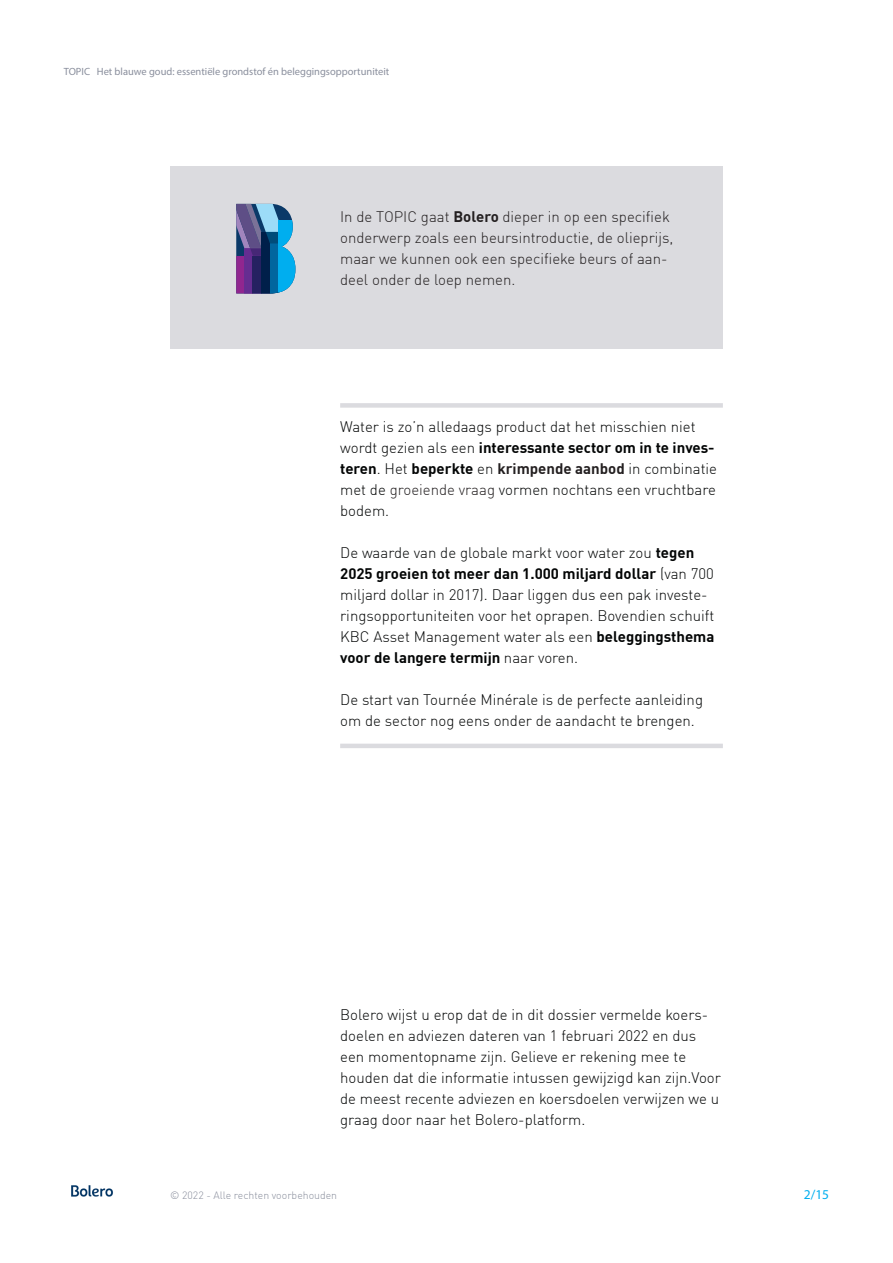
<style>
.page{position:relative;width:893px;height:1263px;background:#fff}
.page>*{position:absolute;margin:0;border:0;box-sizing:border-box;transform-origin:0 0}
.Bodytekst-DIN-10pt{font:300 15px/21px "DIN Offc";color:#030505}
.Bodytekst-DIN-10pt-2{font:300 15px/21px "DIN Offc";color:#231f20}
.t1{font:13.5px "Myriad Pro";color:#00aeef}
.t2{font:10.5px "Myriad Pro";color:#8a8f9d}
.t3{font:300 10.5px "DIN Offc";color:#8a8f9d}
.s1{font-weight:700}
.s2{font-weight:700;color:#231f20}
.s3{color:#231f20}
</style>
<div class="page">
<hr style="left:340px;top:744px;width:383px;height:4px;background:#dbdbdf">
<div style="left:340px;top:403px;width:383px;height:5px;background:#dbdbdf"></div>
<img style="left:71px;top:1185px;width:42px;height:12px">
<div style="left:170px;top:166px;width:553px;height:183px;background:#dbdbdf"></div>
<svg style="left:236px;top:204px;width:56px;height:89px;background:#48548c"></svg>
<svg style="left:278px;top:220px;width:17px;height:73px"></svg>
<p class="t2" style="left:64px;top:65px;width:327px">TOPIC Het blauwe goud: essentiële grondstof én beleggingsopportuniteit</p>
<p class="Bodytekst-DIN-10pt-2" style="left:340px;top:206px;width:335px">In de TOPIC gaat <span class="s1">Bolero</span> dieper in op een specifiek onderwerp zoals een beursintroductie, de olieprijs, maar we kunnen ook een specifieke beurs of aan&shy;deel onder de loep nemen.</p>
<p class="Bodytekst-DIN-10pt" style="left:340px;top:416px;width:378px">Water is zo’n alledaags product dat het misschien niet wordt gezien als een <span class="s1">interessante sector om in te inves&shy;teren</span>. Het <span class="s1">beperkte</span> en <span class="s2">krimpende aanbod</span> in combinatie met de <span class="s3">groeiende vraag</span> vormen nochtans een vruchtbare bodem.</p>
<p class="Bodytekst-DIN-10pt" style="left:340px;top:542px;width:376px">De waarde van de globale markt voor water zou <span class="s1">tegen 2025 groeien tot meer dan 1.000 miljard dollar</span> (van 700 miljard dollar in 2017). Daar liggen dus een pak investe&shy;ringsopportuniteiten voor het oprapen. Bovendien schuift KBC Asset Management water als een <span class="s1">beleggingsthema voor de langere termijn</span> naar voren.</p>
<p class="Bodytekst-DIN-10pt" style="left:340px;top:689px;width:364px">De start van Tournée Minérale is de perfecte aanleiding om de sector nog eens onder de aandacht te brengen.</p>
<p class="Bodytekst-DIN-10pt" style="left:340px;top:1004px;width:382px">Bolero wijst u erop dat de in dit dossier vermelde koers&shy;doelen en adviezen dateren van 1 februari 2022 en dus een momentopname zijn. Gelieve er rekening mee te houden dat die informatie intussen gewijzigd kan zijn.Voor de meest recente adviezen en koersdoelen verwijzen we u graag door naar het Bolero-platform.</p>
<p class="t3" style="left:170px;top:1189px;width:169px">© 2022 - Alle rechten voorbehouden</p>
<p class="t1" style="left:804px;top:1186px;width:27px">2/15</p>
</div>
